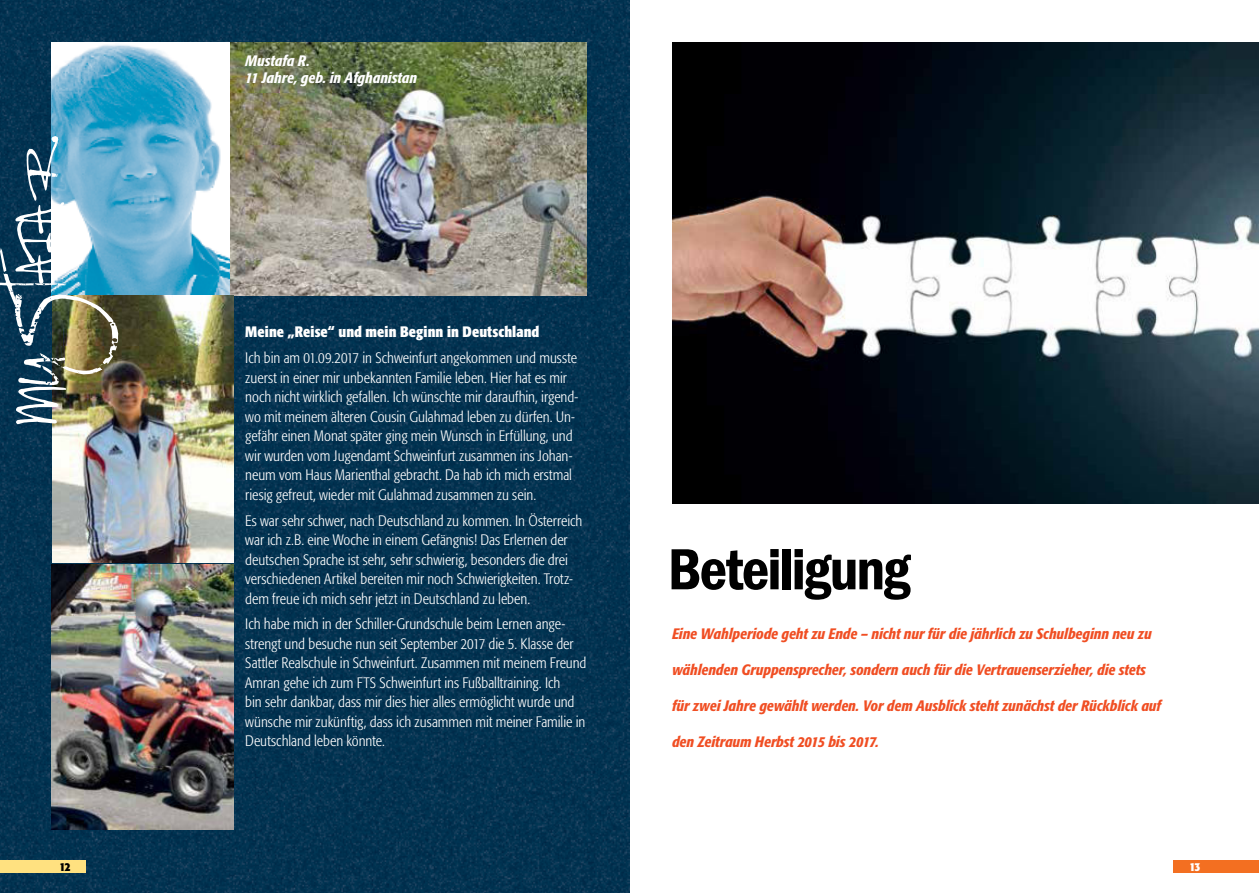
<style>
.page{position:relative;width:1259px;height:893px;background:#fff}
.page>*{position:absolute;margin:0;border:0;box-sizing:border-box;transform-origin:0 0}
.t1{font:600 condensed 60px "Franklin Gothic";letter-spacing:-.035em;color:#000}
.t2{font:54px "Rat Infested Mailbox";color:#fff}
.t3{font:300 condensed 15px/19.5px "Formata";color:#fff}
.t4{font:italic 500 condensed 15px "Formata";letter-spacing:.005em;color:#f04e23}
.t5{font:700 condensed 15px "Formata";letter-spacing:.005em;color:#fff}
.t6{font:italic 500 condensed 15px/16.5px "Formata";letter-spacing:.005em;color:#fff}
.t7{font:700 condensed 12px "Formata";color:#fff}
.t8{font:700 condensed 12px "Formata";color:#000}
</style>
<div class="page">
<div style="left:1173px;top:860px;width:86px;height:13px;background:#f36f21"></div>
<img style="left:0;top:0;width:629px;height:893px">
<img style="left:51px;top:43px;width:536px;height:253px">
<img style="left:51px;top:564px;width:182px;height:265px">
<img style="left:53px;top:296px;width:180px;height:267px">
<img style="left:672px;top:43px;width:586px;height:461px">
<div style="left:0;top:860px;width:85px;height:13px;background:#ffe180"></div>
<h2 class="t2" style="left:7px;top:425px;width:305px;rotate:-90deg">M u stafa R.</h2>
<p class="t8" style="left:60px;top:861px;width:13px">12</p>
<p class="t6" style="left:245px;top:53px;width:173px">Mustafa R.<br>11 Jahre, geb. in Afghanistan</p>
<p class="t5" style="left:245px;top:326px;width:296px">Meine „Reise“ und mein Beginn in Deutschland</p>
<p class="t3" style="left:245px;top:349px;width:334px">Ich bin am 01.09.2017 in Schweinfurt angekommen und musste zuerst in einer mir unbekannten Familie leben. Hier hat es mir noch nicht wirklich gefallen. Ich wünschte mir daraufhin, irgend&shy;wo mit meinem älteren Cousin Gulahmad leben zu dürfen. Un&shy;gefähr einen Monat später ging mein Wunsch in Erfüllung, und wir wurden vom Jugendamt Schweinfurt zusammen ins Johan&shy;neum vom Haus Marienthal gebracht. Da hab ich mich erstmal riesig gefreut, wieder mit Gulahmad zusammen zu sein.</p>
<p class="t3" style="left:245px;top:511px;width:339px">Es war sehr schwer, nach Deutschland zu kommen. In Österreich war ich z.B. eine Woche in einem Gefängnis! Das Erlernen der deutschen Sprache ist sehr, sehr schwierig, besonders die drei verschiedenen Artikel bereiten mir noch Schwierigkeiten. Trotz&shy;dem freue ich mich sehr jetzt in Deutschland zu leben.</p>
<p class="t3" style="left:245px;top:615px;width:343px">Ich habe mich in der Schiller-Grundschule beim Lernen ange&shy;strengt und besuche nun seit September 2017 die 5. Klasse der Sattler Realschule in Schweinfurt. Zusammen mit meinem Freund Amran gehe ich zum FTS Schweinfurt ins Fußballtraining. Ich<br>bin sehr dankbar, dass mir dies hier alles ermöglicht wurde und wünsche mir zukünftig, dass ich zusammen mit meiner Familie in Deutschland leben könnte.</p>
<h1 class="t1" style="left:668px;top:539px;width:244px">Beteiligung</h1>
<p class="t4" style="left:672px;top:626px;width:481px">Eine Wahlperiode geht zu Ende – nicht nur für die jährlich zu Schulbeginn neu zu</p>
<p class="t4" style="left:672px;top:662px;width:475px">wählenden Gruppensprecher, sondern auch für die Vertrauenserzieher, die stets</p>
<p class="t4" style="left:672px;top:698px;width:490px">für zwei Jahre gewählt werden. Vor dem Ausblick steht zunächst der Rückblick auf</p>
<p class="t4" style="left:672px;top:734px;width:208px">den Zeitraum Herbst 2015 bis 2017.</p>
<p class="t7" style="left:1189px;top:861px;width:13px">13</p>
</div>
